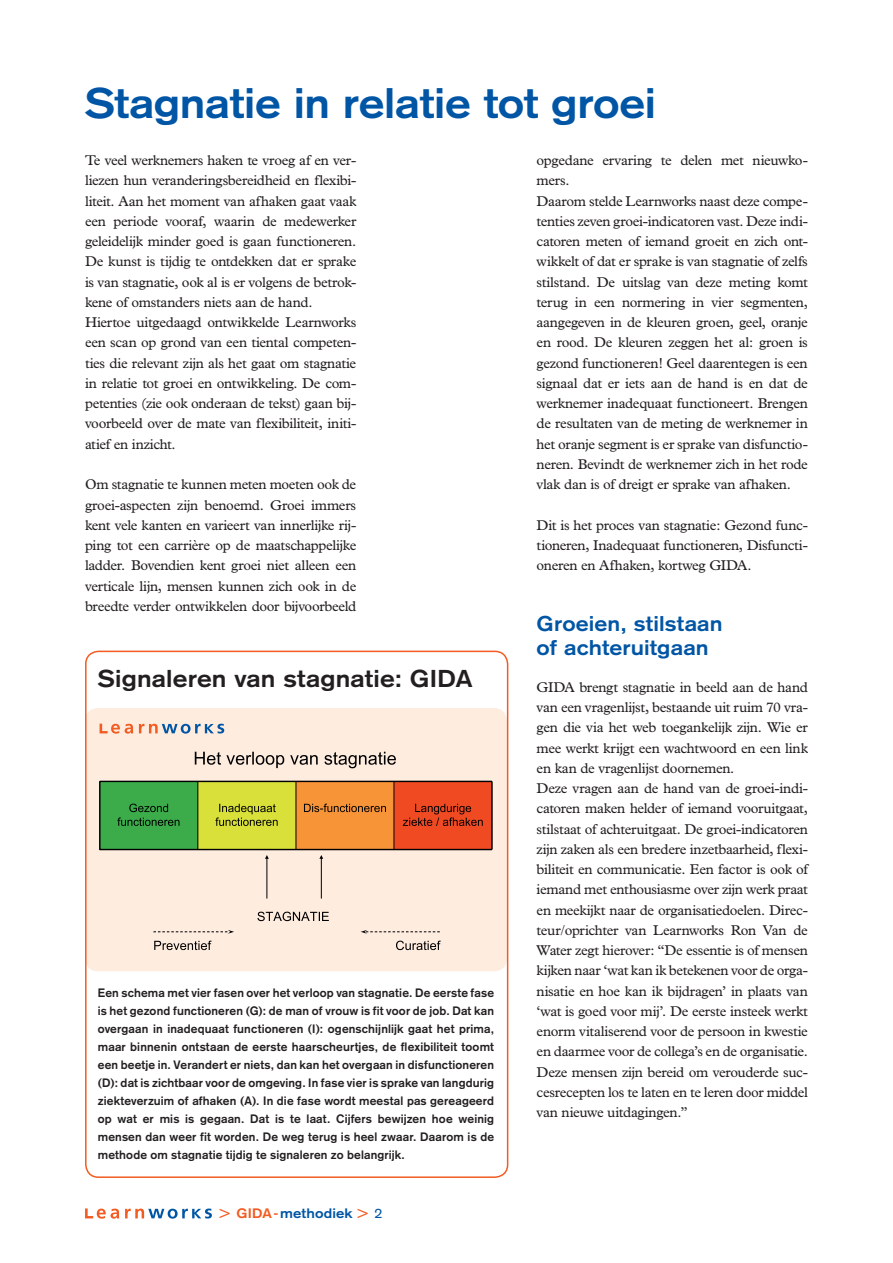
<style>
.page{position:relative;width:893px;height:1263px;background:#fff}
.page>*{position:absolute;margin:0;border:0;box-sizing:border-box;transform-origin:0 0}
.t1{font:700 42px "Akzidenz Grotesk";letter-spacing:-.01em;color:#0155a5;scale:1.1 1}
.t2{font:700 24px "Akzidenz Grotesk";letter-spacing:.005em;color:#231f20;scale:1.1 1}
.t3{font:700 21px/24px "Akzidenz Grotesk";letter-spacing:.01em;color:#0155a5;scale:1.1 1}
.t4{font:14.25px/20.2px "Plantin";letter-spacing:-.02em;color:#231f20}
.t5{font:700 13.5px "Akzidenz Grotesk";letter-spacing:.01em;color:#0155a5;scale:1.1 1}
.t6{font:700 12px/18px "Akzidenz Grotesk";letter-spacing:.015em;color:#231f20;text-align:justify}
.s1{font-weight:400;font-size:18px;color:#f25b21}
.s2{color:#f25b21}
</style>
<div class="page">
<div style="left:85px;top:708px;width:422px;height:263px;background:#feecdf;border-radius:13px"></div>
<svg style="left:257px;top:912px;width:72px;height:9px"></svg>
<svg style="left:154px;top:941px;width:58px;height:9px"></svg>
<svg style="left:396px;top:941px;width:45px;height:9px"></svg>
<svg style="left:153px;top:930px;width:81px;height:4px"></svg>
<svg style="left:361px;top:930px;width:79px;height:4px"></svg>
<hr style="left:267px;top:858px;width:1px;height:40px;background:#000002">
<svg style="left:99px;top:780px;width:394px;height:79px"></svg>
<hr style="left:321px;top:858px;width:1px;height:40px;background:#000002">
<svg style="left:195px;top:752px;width:201px;height:16px"></svg>
<svg style="left:100px;top:724px;width:33px;height:10px"></svg>
<svg style="left:139px;top:724px;width:85px;height:10px"></svg>
<div style="left:85px;top:651px;width:423px;height:527px;border:2px solid #f25b21;border-radius:13px"></div>
<svg style="left:85px;top:1208px;width:34px;height:11px"></svg>
<svg style="left:125px;top:1208px;width:87px;height:11px"></svg>
<h1 class="t1" style="left:85px;top:78px;width:521px">Stagnatie in relatie tot groei</h1>
<p class="t4" style="left:85px;top:150px;width:273px">Te veel werknemers haken te vroeg af en ver&shy;liezen hun veranderingsbereidheid en flexibi&shy;liteit. Aan het moment van afhaken gaat vaak een periode vooraf, waarin de medewerker geleidelijk minder goed is gaan functioneren.<br>De kunst is tijdig te ontdekken dat er sprake is van stagnatie, ook al is er volgens de betrok&shy;kene of omstanders niets aan de hand.<br>Hiertoe uitgedaagd ontwikkelde Learnworks een scan op grond van een tiental competen&shy;ties die relevant zijn als het gaat om stagnatie in relatie tot groei en ontwikkeling. De com&shy;petenties (zie ook onderaan de tekst) gaan bij&shy;voorbeeld over de mate van flexibiliteit, initi&shy;atief en inzicht.</p>
<p class="t4" style="left:85px;top:474px;width:273px;text-align:justify">Om stagnatie te kunnen meten moeten ook de groei-aspecten zijn benoemd. Groei immers kent vele kanten en varieert van innerlijke rij&shy;ping tot een carrière op de maatschappelijke ladder. Bovendien kent groei niet alleen een verticale lijn, mensen kunnen zich ook in de breedte verder ontwikkelen door bijvoorbeeld</p>
<h2 class="t2" style="left:98px;top:664px;width:342px">Signaleren van stagnatie: GIDA</h2>
<p class="t6" style="left:98px;top:984px;width:398px">Een schema met vier fasen over het verloop van stagnatie. De eerste fase is het gezond functioneren (G): de man of vrouw is fit voor de job. Dat kan overgaan in inadequaat functioneren (I): ogenschijnlijk gaat het prima, maar binnenin ontstaan de eerste haarscheurtjes, de flexibiliteit toomt een beetje in. Verandert er niets, dan kan het overgaan in disfunctioneren (D): dat is zichtbaar voor de omgeving. In fase vier is sprake van langdurig ziekteverzuim of afhaken (A). In die fase wordt meestal pas gereageerd op wat er mis is gegaan. Dat is te laat. Cijfers bewijzen hoe weinig mensen dan weer fit worden. De weg terug is heel zwaar. Daarom is de methode om stagnatie tijdig te signaleren zo belangrijk.</p>
<p class="t5" style="left:219px;top:1205px;width:137px"><span class="s1">&gt;</span> <span class="s2">GIDA-</span>methodiek <span class="s1">&gt;</span></p>
<p class="t4" style="left:537px;top:150px;width:273px">opgedane ervaring te delen met nieuwko&shy;mers.<br>Daarom stelde Learnworks naast deze compe&shy;tenties zeven groei-indicatoren vast. Deze indi&shy;catoren meten of iemand groeit en zich ont&shy;wikkelt of dat er sprake is van stagnatie of zelfs stilstand. De uitslag van deze meting komt terug in een normering in vier segmenten, aangegeven in de kleuren groen, geel, oranje en rood. De kleuren zeggen het al: groen is gezond functioneren! Geel daarentegen is een signaal dat er iets aan de hand is en dat de werknemer inadequaat functioneert. Brengen de resultaten van de meting de werknemer in het oranje segment is er sprake van disfunctio&shy;neren. Bevindt de werknemer zich in het rode vlak dan is of dreigt er sprake van afhaken.</p>
<p class="t4" style="left:537px;top:515px;width:273px;text-align:justify">Dit is het proces van stagnatie: Gezond func&shy;tioneren, Inadequaat functioneren, Disfuncti&shy;oneren en Afhaken, kortweg GIDA.</p>
<h3 class="t3" style="left:537px;top:611px;width:171px">Groeien, stilstaan of achteruitgaan</h3>
<p class="t4" style="left:537px;top:677px;width:273px">GIDA brengt stagnatie in beeld aan de hand van een vragenlijst, bestaande uit ruim 70 vra&shy;gen die via het web toegankelijk zijn. Wie er mee werkt krijgt een wachtwoord en een link en kan de vragenlijst doornemen.<br>Deze vragen aan de hand van de groei-indi&shy;catoren maken helder of iemand vooruitgaat, stilstaat of achteruitgaat. De groei-indicatoren zijn zaken als een bredere inzetbaarheid, flexi&shy;biliteit en communicatie. Een factor is ook of iemand met enthousiasme over zijn werk praat en meekijkt naar de organisatiedoelen. Direc&shy;teur/oprichter van Learnworks Ron Van de Water zegt hierover: “De essentie is of mensen kijken naar ‘wat kan ik betekenen voor de orga&shy;nisatie en hoe kan ik bijdragen’ in plaats van ‘wat is goed voor mij’. De eerste insteek werkt enorm vitaliserend voor de persoon in kwestie en daarmee voor de collega’s en de organisatie.<br>Deze mensen zijn bereid om verouderde suc&shy;cesrecepten los te laten en te leren door middel van nieuwe uitdagingen.”</p>
</div>
